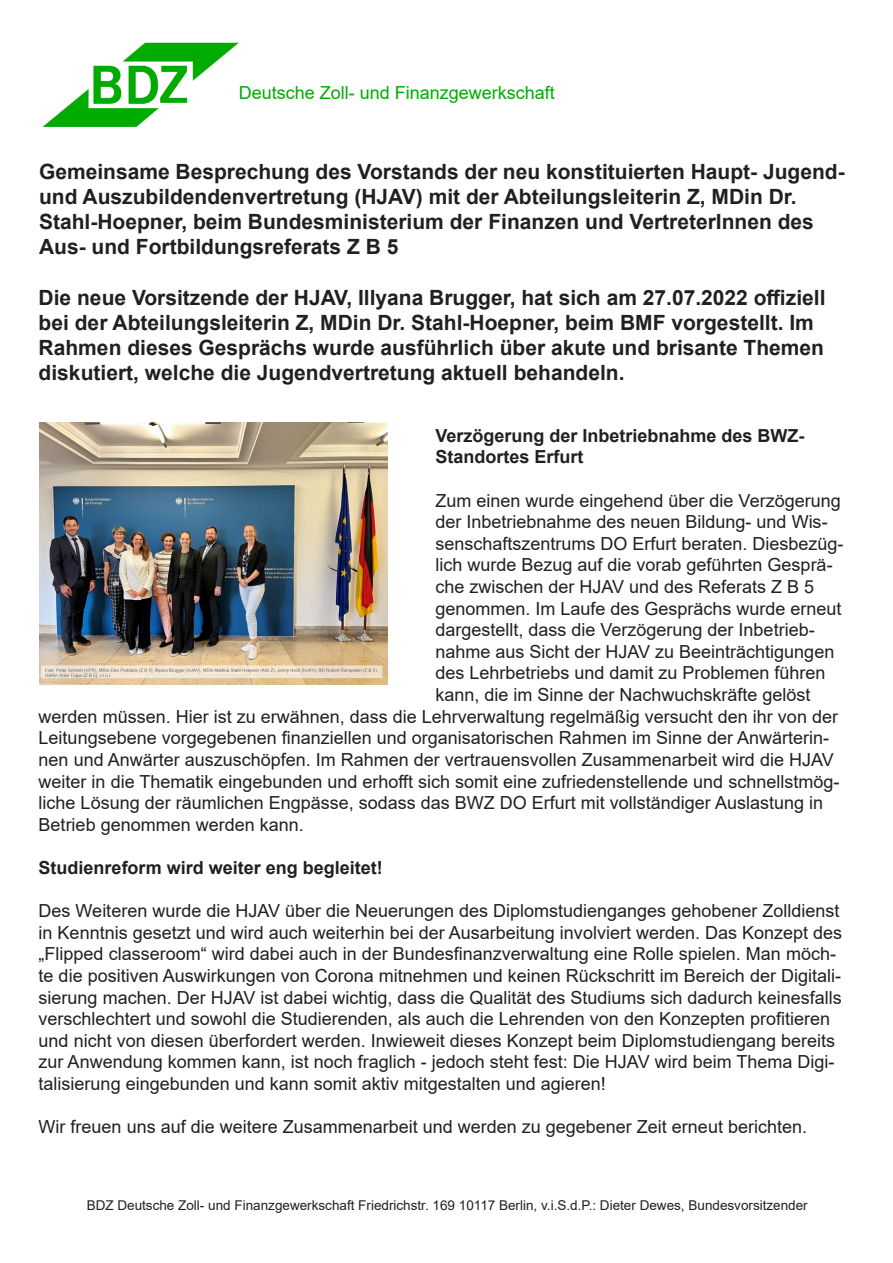
<style>
.page{position:relative;width:893px;height:1263px;background:#fff}
.page>*{position:absolute;margin:0;border:0;box-sizing:border-box;transform-origin:0 0}
.t1{font:700 21px/25.2px "Arial";color:#231f20}
.t2{font:18px/21.6px "Arial";color:#231f20}
.t3{font:700 18px/21.6px "Arial";color:#231f20}
.t4{font:18px "Arial";color:#00ac00}
.t5{font:13.5px "Arial";color:#231f20}
</style>
<div class="page">
<img style="left:43px;top:43px;width:196px;height:84px">
<img style="left:39px;top:423px;width:349px;height:262px">
<p class="t4" style="left:239px;top:80px;width:318px">Deutsche Zoll- und Finanzgewerkschaft</p>
<p class="t1" style="left:39px;top:159px;width:807px">Gemeinsame Besprechung des Vorstands der neu konstituierten Haupt- Jugend&shy;und Auszubildendenvertretung (HJAV) mit der Abteilungsleiterin Z, MDin Dr.<br>Stahl-Hoepner, beim Bundesministerium der Finanzen und VertreterInnen des Aus- und Fortbildungsreferats Z B 5</p>
<p class="t1" style="left:39px;top:285px;width:788px">Die neue Vorsitzende der HJAV, Illyana Brugger, hat sich am 27.07.2022 offiziell bei der Abteilungsleiterin Z, MDin Dr. Stahl-Hoepner, beim BMF vorgestellt. Im Rahmen dieses Gesprächs wurde ausführlich über akute und brisante Themen diskutiert, welche die Jugendvertretung aktuell behandeln.</p>
<p class="t3" style="left:435px;top:425px;width:371px">Verzögerung der Inbetriebnahme des BWZ-<br>Standortes Erfurt</p>
<p class="t2" style="left:435px;top:489px;width:407px">Zum einen wurde eingehend über die Verzögerung</p>
<p class="t2" style="left:435px;top:511px;width:394px">der Inbetriebnahme des neuen Bildung- und Wis-</p>
<p class="t2" style="left:435px;top:533px;width:410px">senschaftszentrums DO Erfurt beraten. Diesbezüg-</p>
<p class="t2" style="left:435px;top:554px;width:399px">lich wurde Bezug auf die vorab geführten Gesprä-</p>
<p class="t2" style="left:435px;top:576px;width:380px">che zwischen der HJAV und des Referats Z B 5</p>
<p class="t2" style="left:435px;top:597px;width:408px">genommen. Im Laufe des Gesprächs wurde erneut</p>
<p class="t2" style="left:435px;top:619px;width:381px">dargestellt, dass die Verzögerung der Inbetrieb-</p>
<p class="t2" style="left:435px;top:641px;width:400px">nahme aus Sicht der HJAV zu Beeinträchtigungen</p>
<p class="t2" style="left:435px;top:662px;width:392px">des Lehrbetriebs und damit zu Problemen führen</p>
<p class="t2" style="left:435px;top:684px;width:377px">kann, die im Sinne der Nachwuchskräfte gelöst</p>
<p class="t2" style="left:39px;top:705px;width:801px">werden müssen. Hier ist zu erwähnen, dass die Lehrverwaltung regelmäßig versucht den ihr von der</p>
<p class="t2" style="left:39px;top:727px;width:792px">Leitungsebene vorgegebenen finanziellen und organisatorischen Rahmen im Sinne der Anwärterin-</p>
<p class="t2" style="left:39px;top:749px;width:797px">nen und Anwärter auszuschöpfen. Im Rahmen der vertrauensvollen Zusammenarbeit wird die HJAV</p>
<p class="t2" style="left:39px;top:770px;width:802px">weiter in die Thematik eingebunden und erhofft sich somit eine zufriedenstellende und schnellstmög-</p>
<p class="t2" style="left:39px;top:792px;width:786px">liche Lösung der räumlichen Engpässe, sodass das BWZ DO Erfurt mit vollständiger Auslastung in</p>
<p class="t2" style="left:39px;top:813px;width:267px">Betrieb genommen werden kann.</p>
<p class="t3" style="left:39px;top:857px;width:346px">Studienreform wird weiter eng begleitet!</p>
<p class="t2" style="left:39px;top:900px;width:805px">Des Weiteren wurde die HJAV über die Neuerungen des Diplomstudienganges gehobener Zolldienst in Kenntnis gesetzt und wird auch weiterhin bei der Ausarbeitung involviert werden. Das Konzept des „Flipped classeroom“ wird dabei auch in der Bundesfinanzverwaltung eine Rolle spielen. Man möch&shy;te die positiven Auswirkungen von Corona mitnehmen und keinen Rückschritt im Bereich der Digitali&shy;sierung machen. Der HJAV ist dabei wichtig, dass die Qualität des Studiums sich dadurch keinesfalls verschlechtert und sowohl die Studierenden, als auch die Lehrenden von den Konzepten profitieren und nicht von diesen überfordert werden. Inwieweit dieses Konzept beim Diplomstudiengang bereits zur Anwendung kommen kann, ist noch fraglich - jedoch steht fest: Die HJAV wird beim Thema Digi&shy;talisierung eingebunden und kann somit aktiv mitgestalten und agieren!</p>
<p class="t2" style="left:39px;top:1116px;width:770px">Wir freuen uns auf die weitere Zusammenarbeit und werden zu gegebener Zeit erneut berichten.</p>
<p class="t5" style="left:87px;top:1196px;width:723px">BDZ Deutsche Zoll- und Finanzgewerkschaft Friedrichstr. 169 10117 Berlin, v.i.S.d.P.: Dieter Dewes, Bundesvorsitzender</p>
</div>
